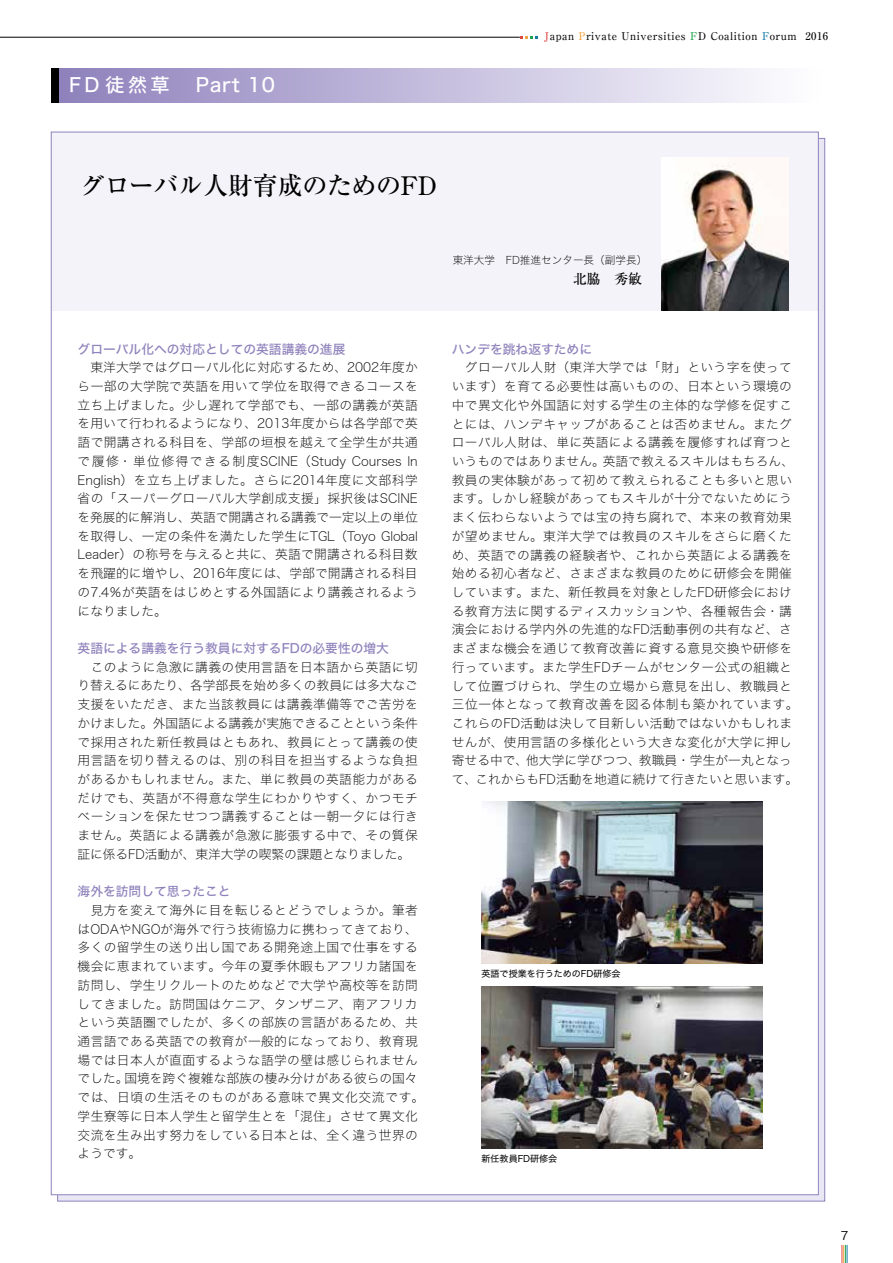
<style>
.page{position:relative;width:893px;height:1263px;background:#fff}
.page>*{position:absolute;margin:0;border:0;box-sizing:border-box;transform-origin:0 0}
.t1{font:500 25.5px "Ryumin Pro";letter-spacing:-.035em;color:#000}
.t2{font:19.2px "Hira Kaku Std W5";letter-spacing:.04em;color:#fff}
.t3{font:500 13.8px "Ryumin Pro";color:#000}
.t4{font:12.75px/18.8px "Hira Kaku Std W1";letter-spacing:.03em;color:#000;text-align:justify}
.t5{font:12.75px "Hira Kaku Std W5";color:#8f82bc}
.t6{font:11.7px "Hira Kaku Pro W3";color:#000}
.t7{font:500 10.65px "Ryumin Pro";letter-spacing:.05em;color:#000}
.t8{font:10.65px "Hira Kaku Std W1";color:#000}
.t9{font:9px "Hira Kaku Std W4";color:#000}
.s1{color:#e2443f}
.s2{color:#f1a53e}
.s3{color:#1ca14e}
.s4{color:#157ba9}
</style>
<div class="page">
<div style="left:51px;top:68px;width:9px;height:34px;background:#000"></div>
<div style="left:60px;top:68px;width:765px;height:34px;background:linear-gradient(to right,#8e81bc,#fff)"></div>
<div style="left:51px;top:132px;width:768px;height:178px;background:#f4f3f9"></div>
<img style="left:661px;top:157px;width:128px;height:153px">
<img style="left:482px;top:801px;width:280px;height:162px">
<img style="left:482px;top:986px;width:280px;height:162px">
<svg style="left:842px;top:1245px;width:6px;height:18px"></svg>
<svg style="left:520px;top:36px;width:18px;height:3px"></svg>
<hr style="left:0;top:37px;width:520px;height:1px;background:#000">
<h2 class="t2" style="left:69px;top:70px;width:207px">FD 徒然草　Part 10</h2>
<p class="t7" style="left:545px;top:28px;width:285px"><span class="s1">J</span>apan <span class="s2">P</span>rivate Universities <span class="s3">F</span>D Coalition <span class="s4">F</span>orum 2016</p>
<h1 class="t1" style="left:80px;top:165px;width:359px">グローバル人財育成のためのFD</h1>
<p class="t5" style="left:78px;top:339px;width:269px">グローバル化への対応としての英語講義の進展</p>
<p class="t4" style="left:77px;top:358px;width:342px">　東洋大学ではグローバル化に対応するため、2002年度から一部の大学院で英語を用いて学位を取得できるコースを立ち上げました。少し遅れて学部でも、一部の講義が英語を用いて行われるようになり、2013年度からは各学部で英語で開講される科目を、学部の垣根を越えて全学生が共通で履修・単位修得できる制度SCINE（Study Courses In English）を立ち上げました。さらに2014年度に文部科学省の「スーパーグローバル大学創成支援」採択後はSCINEを発展的に解消し、英語で開講される講義で一定以上の単位を取得し、一定の条件を満たした学生にTGL（Toyo Global Leader）の称号を与えると共に、英語で開講される科目数を飛躍的に増やし、2016年度には、学部で開講される科目の7.4％が英語をはじめとする外国語により講義されるようになりました。</p>
<p class="t5" style="left:78px;top:638px;width:313px">英語による講義を行う教員に対するFDの必要性の増大</p>
<p class="t4" style="left:77px;top:657px;width:342px">　このように急激に講義の使用言語を日本語から英語に切り替えるにあたり、各学部長を始め多くの教員には多大なご支援をいただき、また当該教員には講義準備等でご苦労をかけました。外国語による講義が実施できることという条件で採用された新任教員はともあれ、教員にとって講義の使用言語を切り替えるのは、別の科目を担当するような負担があるかもしれません。また、単に教員の英語能力があるだけでも、英語が不得意な学生にわかりやすく、かつモチベーションを保たせつつ講義することは一朝一夕には行きません。英語による講義が急激に膨張する中で、その質保証に係るFD活動が、東洋大学の喫緊の課題となりました。</p>
<p class="t5" style="left:78px;top:882px;width:155px">海外を訪問して思ったこと</p>
<p class="t4" style="left:78px;top:900px;width:348px;text-align:left">　見方を変えて海外に目を転じるとどうでしょうか。筆者はODAやNGOが海外で行う技術協力に携わってきており、多くの留学生の送り出し国である開発途上国で仕事をする機会に恵まれています。今年の夏季休暇もアフリカ諸国を訪問し、学生リクルートのためなどで大学や高校等を訪問してきました。訪問国はケニア、タンザニア、南アフリカという英語圏でしたが、多くの部族の言語があるため、共通言語である英語での教育が一般的になっており、教育現場では日本人が直面するような語学の壁は感じられませんでした。国境を跨ぐ複雑な部族の棲み分けがある彼らの国々では、日頃の生活そのものがある意味で異文化交流です。学生寮等に日本人学生と留学生とを「混住」させて異文化交流を生み出す努力をしている日本とは、全く違う世界のようです。</p>
<p class="t8" style="left:453px;top:252px;width:196px">東洋大学　FD推進センター長（副学長）</p>
<p class="t3" style="left:573px;top:268px;width:71px">北脇　秀敏</p>
<p class="t5" style="left:452px;top:339px;width:142px">ハンデを跳ね返すために</p>
<p class="t4" style="left:452px;top:358px;width:348px;text-align:left">　グローバル人財（東洋大学では「財」という字を使っています）を育てる必要性は高いものの、日本という環境の中で異文化や外国語に対する学生の主体的な学修を促すことには、ハンデキャップがあることは否めません。またグローバル人財は、単に英語による講義を履修すれば育つというものではありません。英語で教えるスキルはもちろん、教員の実体験があって初めて教えられることも多いと思います。しかし経験があってもスキルが十分でないためにうまく伝わらないようでは宝の持ち腐れで、本来の教育効果が望めません。東洋大学では教員のスキルをさらに磨くため、英語での講義の経験者や、これから英語による講義を始める初心者など、さまざまな教員のために研修会を開催しています。また、新任教員を対象としたFD研修会における教育方法に関するディスカッションや、各種報告会・講演会における学内外の先進的なFD活動事例の共有など、さまざまな機会を通じて教育改善に資する意見交換や研修を行っています。また学生FDチームがセンター公式の組織として位置づけられ、学生の立場から意見を出し、教職員と三位一体となって教育改善を図る体制も築かれています。これらのFD活動は決して目新しい活動ではないかもしれませんが、使用言語の多様化という大きな変化が大学に押し寄せる中で、他大学に学びつつ、教職員・学生が一丸となって、これからもFD活動を地道に続けて行きたいと思います。</p>
<p class="t9" style="left:482px;top:967px;width:141px">英語で授業を行うためのFD研修会</p>
<p class="t9" style="left:482px;top:1152px;width:77px">新任教員FD研修会</p>
<p class="t6" style="left:841px;top:1225px;width:9px">7</p>
</div>
